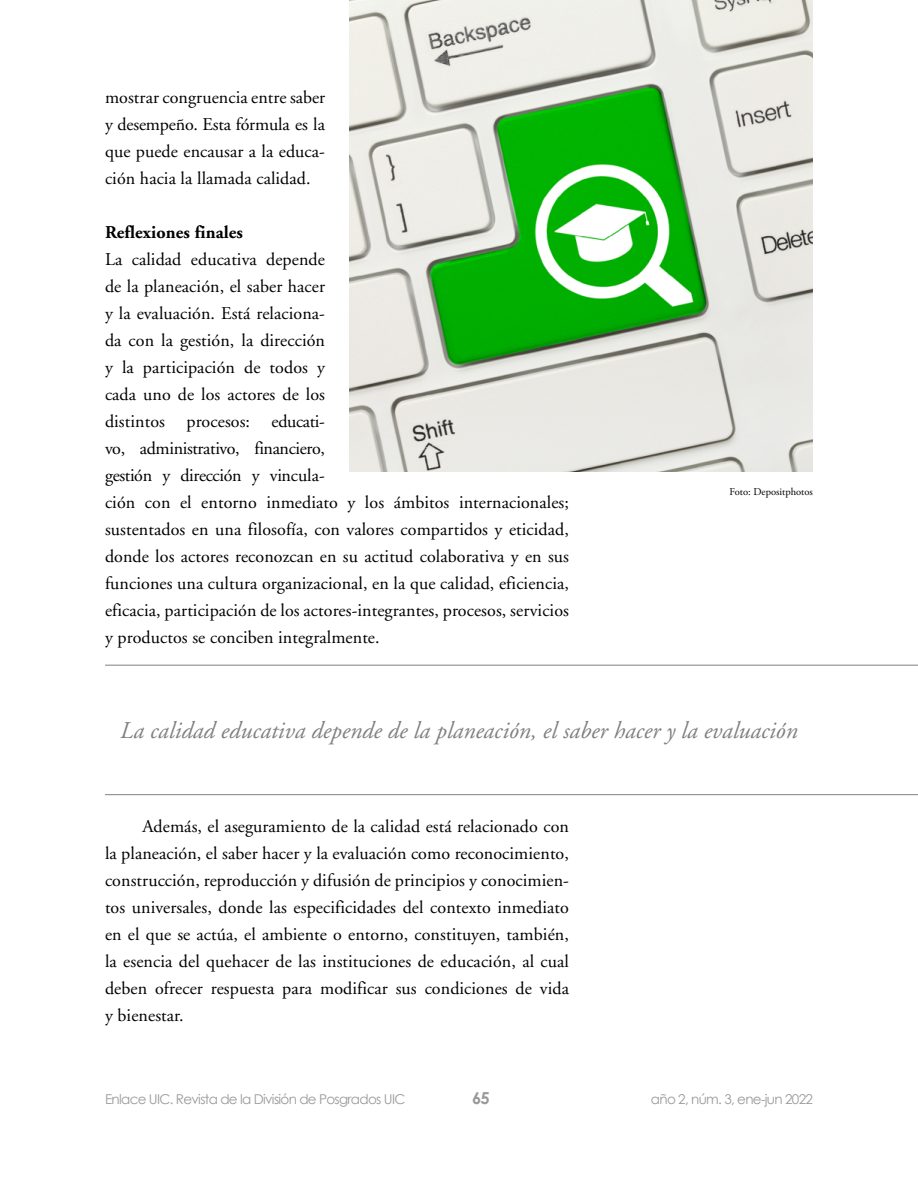
<style>
.page{position:relative;width:918px;height:1188px;background:#fff}
.page>*{position:absolute;margin:0;border:0;box-sizing:border-box;transform-origin:0 0}
.t1{font:italic 24px "Adobe Garamond";color:#808080}
.t2{font:18px/27px "Adobe Garamond";letter-spacing:.005em;color:#000;text-align:justify}
.t3{font:700 18px "Adobe Garamond";letter-spacing:.005em;color:#000}
.t4{font:700 16.5px "Century Gothic";color:#999}
.t5{font:13.5px "Century Gothic";letter-spacing:-.05em;color:#999}
.t6{font:10.5px "Adobe Garamond Pro";color:#000}
</style>
<div class="page">
<hr style="left:105px;top:665px;width:813px;height:1px;background:#808080">
<hr style="left:105px;top:794px;width:813px;height:1px;background:#808080">
<img style="left:349px;top:0;width:464px;height:472px">
<p class="t2" style="left:105px;top:84px;width:222px">mostrar congruencia entre saber y desempeño. Esta fórmula es la que puede encausar a la educa&shy;ción hacia la llamada calidad.</p>
<p class="t3" style="left:105px;top:223px;width:139px">Reflexiones finales</p>
<p class="t2" style="left:105px;top:246px;width:466px;text-align:left">La calidad educativa depende<br>de la planeación, el saber hacer<br>y la evaluación. Está relaciona-<br>da con la gestión, la dirección<br>y la participación de todos y<br>cada uno de los actores de los<br>distintos procesos: educati-<br>vo, administrativo, financiero,<br>gestión y dirección y vincula-<br>ción con el entorno inmediato y los ámbitos internacionales; sustentados en una filosofía, con valores compartidos y eticidad, donde los actores reconozcan en su actitud colaborativa y en sus funciones una cultura organizacional, en la que calidad, eficiencia, eficacia, participación de los actores-integrantes, procesos, servicios y productos se conciben integralmente.</p>
<p class="t6" style="left:729px;top:486px;width:85px">Foto: Depositphotos</p>
<h1 class="t1" style="left:120px;top:718px;width:679px">La calidad educativa depende de la planeación, el saber hacer y la evaluación</h1>
<p class="t2" style="left:105px;top:813px;width:466px;text-indent:37px">Además, el aseguramiento de la calidad está relacionado con la planeación, el saber hacer y la evaluación como reconocimiento, construcción, reproducción y difusión de principios y conocimien&shy;tos universales, donde las especificidades del contexto inmediato en el que se actúa, el ambiente o entorno, constituyen, también, la esencia del quehacer de las instituciones de educación, al cual deben ofrecer respuesta para modificar sus condiciones de vida y bienestar.</p>
<p class="t5" style="left:105px;top:1091px;width:302px">Enlace UIC. Revista de la División de Posgrados UIC</p>
<p class="t4" style="left:472px;top:1087px;width:19px">65</p>
<p class="t5" style="left:651px;top:1091px;width:164px">año 2, núm. 3, ene-jun 2022</p>
</div>
